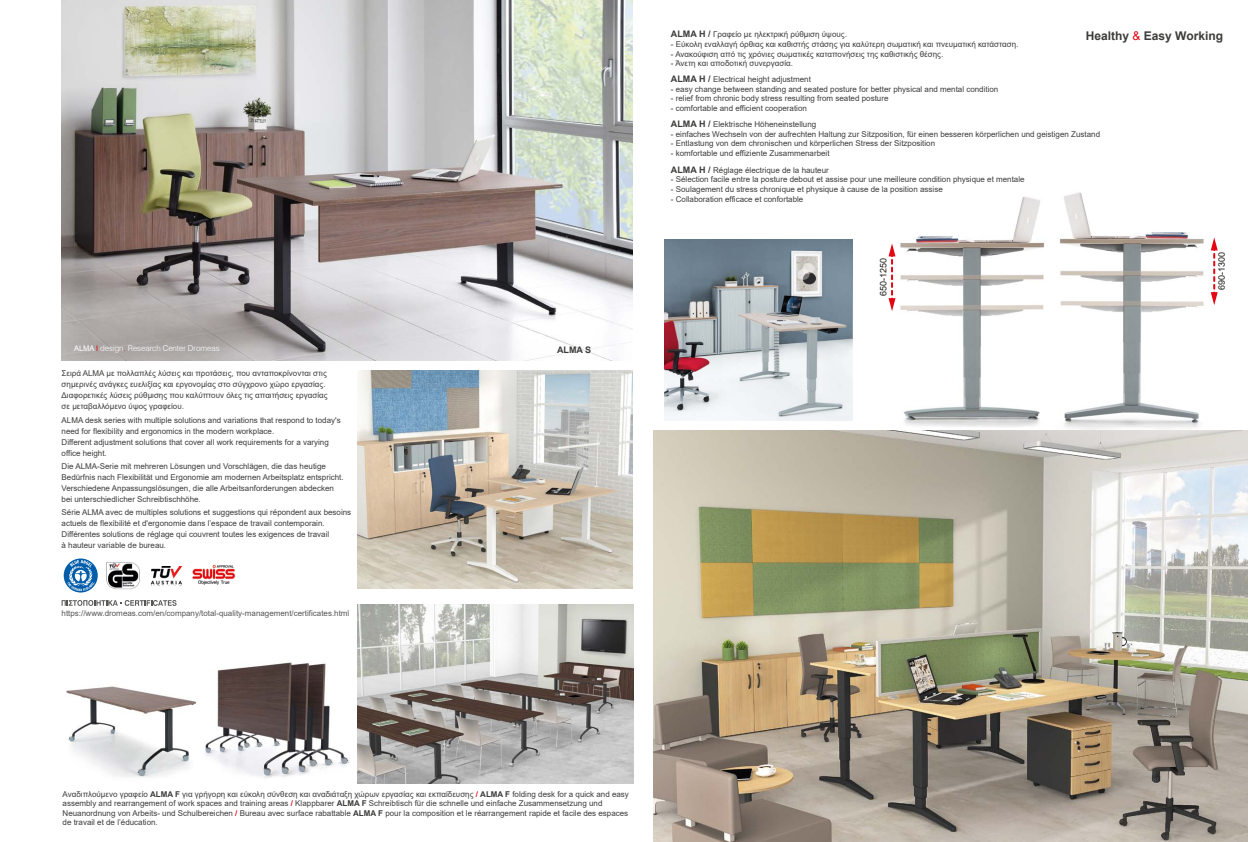
<style>
.page{position:relative;width:1248px;height:842px;background:#fff}
.page>*{position:absolute;margin:0;border:0;box-sizing:border-box;transform-origin:0 0}
.t1{font:700 12px "Arial";color:#3c3c3b}
.t2{font:9px "Arial";color:#1d1d1b}
.t3{font:700 9px "Arial";color:#3c3c3b}
.t4{font:8px/11px "Arial";color:#3c3c3b}
.t5{font:8px "Arial";color:#575756}
.t6{font:300 8px "Swiss 721 BT";color:#fff}
.s1{font-family:"PA Sans Serif";font-weight:400}
.s2{font-family:"PA Sans Serif";font-weight:400;color:#e30613}
.s3{color:#e30613}
.s4{font-weight:700;font-size:9px}
.s5{font-weight:400;color:#e30613}
.s6{font-weight:700}
.s7{font-weight:700;color:#e30613}
</style>
<div class="page">
<img style="left:205px;top:662px;width:145px;height:116px">
<img style="left:62px;top:0;width:570px;height:360px">
<img style="left:357px;top:604px;width:276px;height:180px">
<img style="left:883px;top:196px;width:162px;height:235px">
<img style="left:1045px;top:192px;width:175px;height:239px">
<svg style="left:1210px;top:237px;width:7px;height:68px"></svg>
<svg style="left:888px;top:243px;width:7px;height:68px"></svg>
<img style="left:664px;top:240px;width:188px;height:180px">
<img style="left:106px;top:562px;width:34px;height:28px">
<svg style="left:63px;top:558px;width:35px;height:35px"></svg>
<svg style="left:64px;top:558px;width:34px;height:34px"></svg>
<img style="left:192px;top:564px;width:44px;height:21px">
<img style="left:151px;top:567px;width:31px;height:18px">
<img style="left:653px;top:431px;width:594px;height:411px">
<img style="left:357px;top:370px;width:275px;height:218px">
<img style="left:66px;top:686px;width:130px;height:91px">
<svg style="left:62px;top:600px;width:114px;height:6px"></svg>
<p class="t6" style="left:74px;top:343px;width:147px"><span class="s1">ALMA</span> <span class="s2">I</span> design<span class="s3">.</span> Research Center Dromeas</p>
<p class="t3" style="left:557px;top:343px;width:36px">ALMA S</p>
<p class="t4" style="left:62px;top:367px;width:267px">Σειρά ALMA με πολλαπλές λύσεις και προτάσεις, που ανταποκρίνονται στις σημερινές ανάγκες ευελιξίας και εργονομίας στο σύγχρονο χώρο εργασίας.<br>Διαφορετικές λύσεις ρύθμισης που καλύπτουν όλες τις απαιτήσεις εργασίας σε μεταβαλλόμενο ύψος γραφείου.</p>
<p class="t4" style="left:62px;top:415px;width:280px">ALMA desk series with multiple solutions and variations that respond to today's need for flexibility and ergonomics in the modern workplace.<br>Different adjustment solutions that cover all work requirements for a varying office height.</p>
<p class="t4" style="left:62px;top:461px;width:283px">Die ALMA-Serie mit mehreren Lösungen und Vorschlägen, die das heutige Bedürfnis nach Flexibilität und Ergonomie am modernen Arbeitsplatz entspricht.<br>Verschiedene Anpassungslösungen, die alle Arbeitsanforderungen abdecken bei unterschiedlicher Schreibtischhöhe.</p>
<p class="t4" style="left:62px;top:507px;width:291px">Série ALMA avec de multiples solutions et suggestions qui répondent aux besoins actuels de flexibilité et d'ergonomie dans l’espace de travail contemporain.<br>Différentes solutions de réglage qui couvrent toutes les exigences de travail<br>à hauteur variable de bureau.</p>
<p class="t5" style="left:62px;top:608px;width:289px">https://www.dromeas.com/en/company/total-quality-management/certificates.html</p>
<p class="t4" style="left:671px;top:29px;width:177px"><span class="s4">ALMA Η /</span> Γραφείο με ηλεκτρική ρύθμιση ύψους.</p>
<p class="t4" style="left:671px;top:39px;width:349px">- Εύκολη εναλλαγή όρθιας και καθιστής στάσης για καλύτερη σωματική και πνευματική κατάσταση.</p>
<p class="t4" style="left:671px;top:48px;width:274px">- Ανακούφιση από τις χρόνιες σωματικές καταπονήσεις της καθιστικής θέσης.</p>
<p class="t4" style="left:671px;top:55px;width:141px;line-height:16.1px">- Άνετη και αποδοτική συνεργασία.<br><span class="s4">ALMA Η /</span> Electrical height adjustment</p>
<p class="t4" style="left:671px;top:83px;width:329px">- easy change between standing and seated posture for better physical and mental condition</p>
<p class="t4" style="left:671px;top:93px;width:219px">- relief from chronic body stress resulting from seated posture</p>
<p class="t4" style="left:671px;top:100px;width:147px;line-height:16.2px">- comfortable and efficient cooperation<br><span class="s4">ALMA Η /</span> Elektrische Höheneinstellung</p>
<p class="t4" style="left:671px;top:128px;width:430px">- einfaches Wechseln von der aufrechten Haltung zur Sitzposition, für einen besseren körperlichen und geistigen Zustand</p>
<p class="t4" style="left:671px;top:138px;width:266px">- Entlastung von dem chronischen und körperlichen Stress der Sitzposition</p>
<p class="t4" style="left:671px;top:145px;width:160px;line-height:16.7px">- komfortable und effiziente Zusammenarbeit<br><span class="s4">ALMA Η /</span> Réglage électrique de la hauteur</p>
<p class="t4" style="left:671px;top:174px;width:355px">- Sélection facile entre la posture debout et assise pour une meilleure condition physique et mentale</p>
<p class="t4" style="left:671px;top:184px;width:273px">- Soulagement du stress chronique et physique à cause de la position assise</p>
<p class="t4" style="left:671px;top:193px;width:134px">- Collaboration efficace et confortable</p>
<p class="t1" style="left:1085px;top:28px;width:139px">Healthy <span class="s5">&amp;</span> Easy Working</p>
<p class="t2" style="left:877px;top:296px;width:40px;rotate:-90deg">650-1250</p>
<p class="t2" style="left:1215px;top:290px;width:40px;rotate:-90deg">690-1300</p>
<p class="t4" style="left:63px;top:789px;width:568px;line-height:9.6px">Αναδιπλούμενο γραφείο <span class="s6">ALMA F</span> για γρήγορη και εύκολη σύνθεση και αναδιάταξη χώρων εργασίας και εκπαίδευσης <span class="s7">/</span> <span class="s6">ALMA F</span> folding desk for a quick and easy assembly and rearrangement of work spaces and training areas <span class="s7">/</span> Klappbarer <span class="s6">ALMA F</span> Schreibtisch für die schnelle und einfache Zusammensetzung und Neuanordnung von Arbeits- und Schulbereichen <span class="s7">/</span> Bureau avec surface rabattable <span class="s6">ALMA F</span> pour la composition et le réarrangement rapide et facile des espaces de travail et de l’éducation.</p>
</div>
